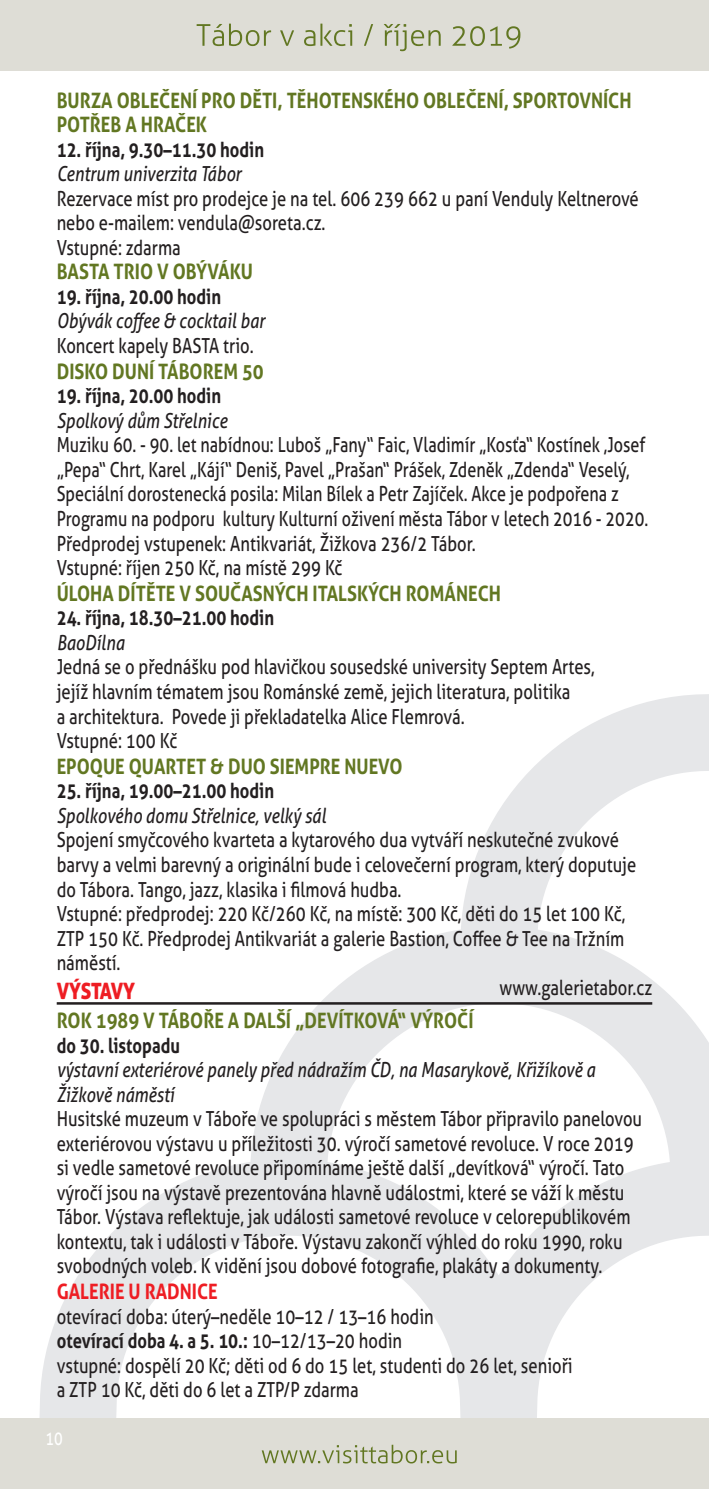
<style>
.page{position:relative;width:709px;height:1489px;background:#fff}
.page>*{position:absolute;margin:0;border:0;box-sizing:border-box;transform-origin:0 0}
.t1{font:22.5px "Aller Display";letter-spacing:-.025em;color:#ee1d23;scale:.85 1}
.t2{font:700 21.25px/24.5px "Aller";color:#627722;scale:.85 1}
.t3{font:700 21.25px "Aller";color:#ee1d23;scale:.85 1}
.t4{font:20.75px/24.5px "Aller";color:#231f20;scale:.8 1}
.t5{font:20.75px/24.5px "Aller";color:#231f20;scale:.78 1}
.t6{font:italic 20.75px/24.5px "Aller";color:#231f20;scale:.8 1}
.t7{font:700 20.75px "Aller";color:#231f20;scale:.8 1}
.t8{font:19.25px "Aller";color:#fff;scale:.75 1}
.s1{font-weight:700}
</style>
<div class="page">
<svg style="left:40px;top:694px;width:668px;height:723px"></svg>
<div style="left:0;top:0;width:709px;height:71px;background:#deddd6"></div>
<div style="left:0;top:1417px;width:709px;height:71px;background:#deddd6"></div>
<svg style="left:197px;top:24px;width:74px;height:22px"></svg>
<svg style="left:280px;top:30px;width:14px;height:16px"></svg>
<svg style="left:304px;top:24px;width:48px;height:22px"></svg>
<svg style="left:364px;top:24px;width:9px;height:22px"></svg>
<svg style="left:383px;top:24px;width:57px;height:27px"></svg>
<svg style="left:452px;top:26px;width:68px;height:23px"></svg>
<svg style="left:262px;top:1444px;width:195px;height:19px"></svg>
<svg style="left:708px;top:694px;width:1px;height:724px"></svg>
<hr style="left:57px;top:1002px;width:595px;height:2px;background:#231f20">
<p class="t2" style="left:57px;top:88px;width:678px">BURZA OBLEČENÍ PRO DĚTI, TĚHOTENSKÉHO OBLEČENÍ, SPORTOVNÍCH<br>POTŘEB A HRAČEK</p>
<p class="t7" style="left:57px;top:137px;width:261px">12. října, 9.30–11.30 hodin</p>
<p class="t6" style="left:57px;top:162px;width:232px">Centrum univerzita Tábor</p>
<p class="t4" style="left:57px;top:186px;width:729px">Rezervace míst pro prodejce je na tel. 606 239 662 u paní Venduly Keltnerové nebo e-mailem: vendula@soreta.cz.<br>Vstupné: zdarma</p>
<p class="t2" style="left:57px;top:260px;width:232px">BASTA TRIO V OBÝVÁKU</p>
<p class="t7" style="left:57px;top:284px;width:207px">19. října, 20.00 hodin</p>
<p class="t6" style="left:57px;top:309px;width:262px">Obývák coffee &amp; cocktail bar</p>
<p class="t4" style="left:57px;top:333px;width:248px">Koncert kapely BASTA trio.</p>
<p class="t2" style="left:57px;top:359px;width:245px">DISKO DUNÍ TÁBOREM 50</p>
<p class="t7" style="left:57px;top:384px;width:207px">19. října, 20.00 hodin</p>
<p class="t6" style="left:57px;top:408px;width:215px">Spolkový dům Střelnice</p>
<p class="t5" style="left:57px;top:433px;width:760px">Muziku 60. - 90. let nabídnou: Luboš „Fany“ Faic, Vladimír „Kosťa“ Kostínek ,Josef „Pepa“ Chrt, Karel „Kájí“ Deniš, Pavel „Prašan“ Prášek, Zdeněk „Zdenda“ Veselý, Speciální dorostenecká posila: Milan Bílek a Petr Zajíček. Akce je podpořena z Programu na podporu kultury Kulturní oživení města Tábor v letech 2016 - 2020.<br>Předprodej vstupenek: Antikvariát, Žižkova 236/2 Tábor.<br>Vstupné: říjen 250 Kč, na místě 299 Kč</p>
<p class="t2" style="left:57px;top:581px;width:524px">ÚLOHA DÍTĚTE V SOUČASNÝCH ITALSKÝCH ROMÁNECH</p>
<p class="t7" style="left:57px;top:606px;width:273px">24. října, 18.30–21.00 hodin</p>
<p class="t6" style="left:57px;top:630px;width:86px">BaoDílna</p>
<p class="t4" style="left:57px;top:655px;width:674px">Jedná se o přednášku pod hlavičkou sousedské university Septem Artes, jejíž hlavním tématem jsou Románské země, jejich literatura, politika<br>a architektura. Povede ji překladatelka Alice Flemrová.<br>Vstupné: 100 Kč</p>
<p class="t2" style="left:57px;top:754px;width:408px">EPOQUE QUARTET &amp; DUO SIEMPRE NUEVO</p>
<p class="t7" style="left:57px;top:779px;width:273px">25. října, 19.00–21.00 hodin</p>
<p class="t6" style="left:57px;top:803px;width:338px">Spolkového domu Střelnice, velký sál</p>
<p class="t4" style="left:57px;top:828px;width:726px">Spojení smyčcového kvarteta a kytarového dua vytváří neskutečné zvukové barvy a velmi barevný a originální bude i celovečerní program, který doputuje do Tábora. Tango, jazz, klasika i filmová hudba.<br>Vstupné: předprodej: 220 Kč/260 Kč, na místě: 300 Kč, děti do 15 let 100 Kč, ZTP 150 Kč. Předprodej Antikvariát a galerie Bastion, Coffee &amp; Tee na Tržním náměstí.</p>
<p class="t1" style="left:57px;top:977px;width:94px">VÝSTAVY</p>
<p class="t4" style="left:499px;top:975px;width:192px">www.galerietabor.cz</p>
<p class="t2" style="left:57px;top:1008px;width:492px">ROK 1989 V TÁBOŘE A DALŠÍ „DEVÍTKOVÁ“ VÝROČÍ</p>
<p class="t7" style="left:57px;top:1033px;width:156px">do 30. listopadu</p>
<p class="t6" style="left:57px;top:1057px;width:675px">výstavní exteriérové panely před nádražím ČD, na Masarykově, Křižíkově a<br>Žižkově náměstí</p>
<p class="t4" style="left:57px;top:1106px;width:733px">Husitské muzeum v Táboře ve spolupráci s městem Tábor připravilo panelovou exteriérovou výstavu u příležitosti 30. výročí sametové revoluce. V roce 2019 si vedle sametové revoluce připomínáme ještě další „devítková“ výročí. Tato výročí jsou na výstavě prezentována hlavně událostmi, které se váží k městu Tábor. Výstava reflektuje, jak události sametové revoluce v celorepublikovém kontextu, tak i události v Táboře. Výstavu zakončí výhled do roku 1990, roku svobodných voleb. K vidění jsou dobové fotografie, plakáty a dokumenty.</p>
<p class="t3" style="left:57px;top:1279px;width:191px">GALERIE U RADNICE</p>
<p class="t4" style="left:57px;top:1304px;width:646px">otevírací doba: úterý–neděle 10–12 / 13–16 hodin<br><span class="s1">otevírací doba 4. a 5. 10.:</span> 10–12/13–20 hodin<br>vstupné: dospělí 20 Kč; děti od 6 do 15 let, studenti do 26 let, senioři a ZTP 10 Kč, děti do 6 let a ZTP/P zdarma</p>
<p class="t8" style="left:45px;top:1426px;width:25px">10</p>
</div>
